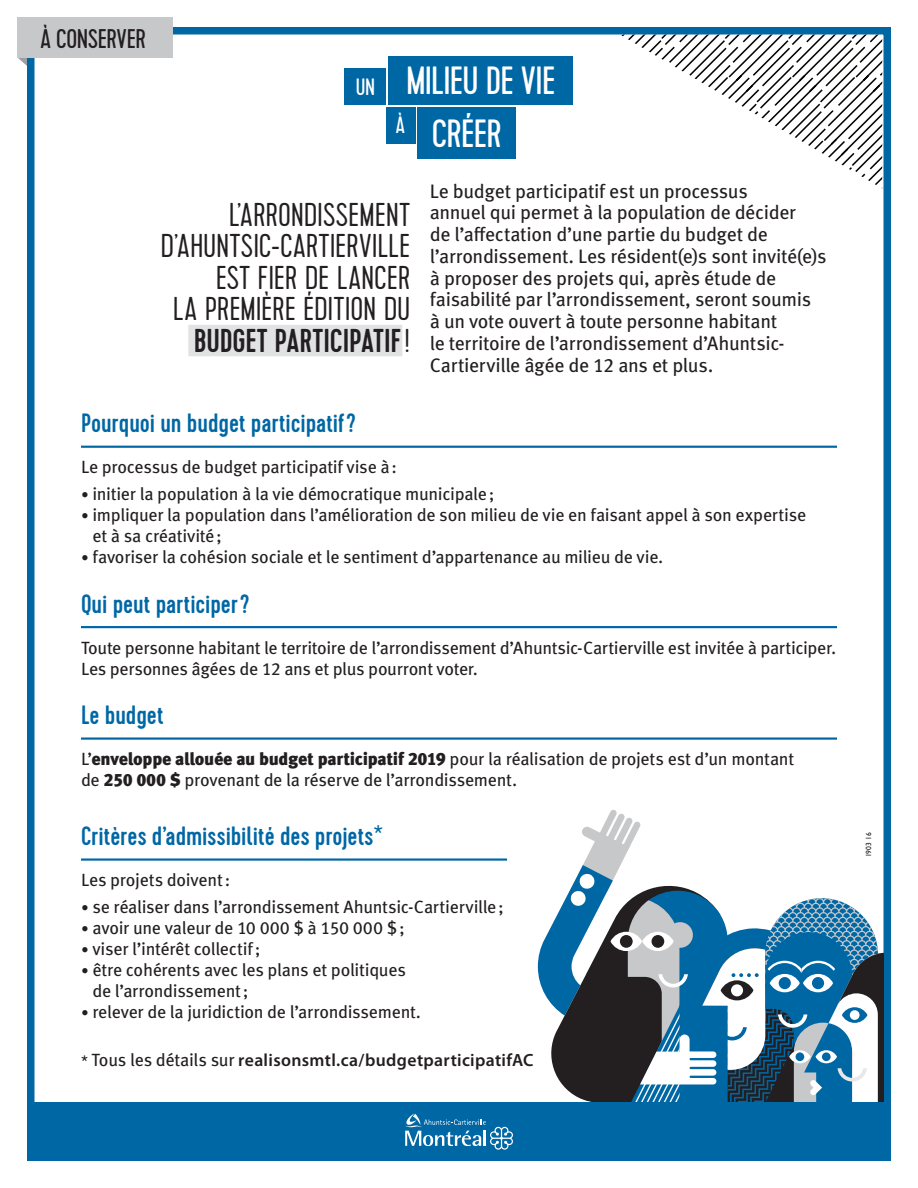
<style>
.page{position:relative;width:918px;height:1188px;background:#fff}
.page>*{position:absolute;margin:0;border:0;box-sizing:border-box;transform-origin:0 0}
.t1{font:39.3px/53.2px "Cervo";letter-spacing:-.02em;color:#fff}
.t2{font:300 33px/31.5px "Cervo";letter-spacing:-.005em;color:#231f20;text-align:right}
.t3{font:27px "Cervo";letter-spacing:-.01em;color:#231f20}
.t4{font:500 26.55px "Cervo";color:#0067a5}
.t5{font:23.55px "Cervo";color:#fff}
.t6{font:19.5px/21.8px "Meta Pro";letter-spacing:-.02em;color:#231f20}
.t7{font:17.7px/21px "Meta Pro";letter-spacing:-.015em;color:#231f20}
.t8{font:600 17.7px "Myriad Pro";letter-spacing:.02em;color:#231f20}
.t9{font:7.5px "Gill Sans";color:#231f20}
.s1{font-weight:500}
.s2{font-size:15px}
.s3{font-weight:900}
.s4{font-family:"Meta Pro";font-weight:400;font-size:15px}
.s5{font-family:"Meta Pro";font-weight:400}
</style>
<div class="page">
<div style="left:27px;top:27px;width:864px;height:1134px;border:8px solid #0067a5"></div>
<svg style="left:345px;top:68px;width:70px;height:75px"></svg>
<div style="left:388px;top:56px;width:185px;height:49px;background:#0067a5"></div>
<div style="left:417px;top:107px;width:99px;height:52px;background:#0067a5"></div>
<svg style="left:620px;top:35px;width:262px;height:154px"></svg>
<hr style="left:81px;top:446px;width:756px;height:2px;background:#0067a5">
<hr style="left:81px;top:626px;width:756px;height:2px;background:#0067a5">
<hr style="left:81px;top:737px;width:756px;height:3px;background:#0067a5">
<hr style="left:81px;top:858px;width:426px;height:3px;background:#0067a5">
<div style="left:188px;top:325px;width:214px;height:31px;background:#e1e2e4"></div>
<svg style="left:18px;top:58px;width:9px;height:8px"></svg>
<div style="left:17px;top:17px;width:156px;height:41px;background:#c7c8ca"></div>
<svg style="left:538px;top:810px;width:346px;height:292px"></svg>
<div style="left:27px;top:1102px;width:864px;height:59px;background:#0067a5"></div>
<svg style="left:405px;top:1113px;width:108px;height:37px"></svg>
<h3 class="t3" style="left:40px;top:23px;width:107px">À CONSERVER</h3>
<h3 class="t5" style="left:356px;top:73px;width:21px">UN</h3>
<h1 class="t1" style="left:432px;top:55px;width:125px;text-indent:-26px">MILIEU DE VIE<br>CRÉER</h1>
<h3 class="t5" style="left:396px;top:112px;width:11px">À</h3>
<h2 class="t2" style="left:160px;top:200px;width:251px">L’ARRONDISSEMENT<br>D’AHUNTSIC-CARTIERVILLE<br>EST FIER DE LANCER<br>LA PREMIÈRE ÉDITION DU<br><span class="s1">BUDGET PARTICIPATIF</span>!</h2>
<p class="t6" style="left:430px;top:181px;width:398px">Le budget participatif est un processus<br>annuel qui permet à la population de décider<br>de l’affectation d’une partie du budget de l’arrondissement. Les résident(e)s sont invité(e)s à proposer des projets qui, après étude de faisabilité par l’arrondissement, seront soumis<br>à un vote ouvert à toute personne habitant<br>le territoire de l’arrondissement d’Ahuntsic-Cartierville âgée de 12 ans et plus.</p>
<h3 class="t4" style="left:81px;top:407px;width:277px">Pourquoi un budget participatif?</h3>
<p class="t7" style="left:81px;top:457px;width:318px">Le processus de budget participatif vise à:</p>
<p class="t7" style="left:81px;top:484px;width:415px"><span class="s2">•</span> initier la population à la vie démocratique municipale;</p>
<p class="t7" style="left:92px;top:505px;width:715px;text-indent:-11px"><span class="s2">•</span> impliquer la population dans l’amélioration de son milieu de vie en faisant appel à son expertise et à sa créativité;</p>
<p class="t7" style="left:81px;top:547px;width:584px"><span class="s2">•</span> favoriser la cohésion sociale et le sentiment d’appartenance au milieu de vie.</p>
<h3 class="t4" style="left:81px;top:588px;width:170px">Qui peut participer?</h3>
<p class="t7" style="left:81px;top:638px;width:757px">Toute personne habitant le territoire de l’arrondissement d’Ahuntsic-Cartierville est invitée à participer.<br>Les personnes âgées de 12 ans et plus pourront voter.</p>
<h3 class="t4" style="left:81px;top:699px;width:84px">Le budget</h3>
<p class="t7" style="left:81px;top:749px;width:715px">L’<span class="s3">enveloppe allouée au budget participatif 2019</span> pour la réalisation de projets est d’un montant de <span class="s3">250 000 $</span> provenant de la réserve de l’arrondissement.</p>
<h3 class="t4" style="left:81px;top:820px;width:304px">Critères d’admissibilité des projets<sup>*</sup></h3>
<p class="t7" style="left:81px;top:870px;width:151px">Les projets doivent:</p>
<p class="t7" style="left:81px;top:897px;width:425px"><span class="s2">•</span> se réaliser dans l’arrondissement Ahuntsic-Cartierville;</p>
<p class="t7" style="left:81px;top:918px;width:325px"><span class="s2">•</span> avoir une valeur de 10 000 $ à 150 000 $;</p>
<p class="t7" style="left:81px;top:939px;width:181px"><span class="s2">•</span> viser l’intérêt collectif;</p>
<p class="t7" style="left:92px;top:960px;width:315px;text-indent:-11px"><span class="s2">•</span> être cohérents avec les plans et politiques de l’arrondissement;</p>
<p class="t7" style="left:81px;top:1002px;width:342px"><span class="s2">•</span> relever de la juridiction de l’arrondissement.</p>
<p class="t8" style="left:81px;top:1048px;width:454px"><span class="s4">*</span> <span class="s5">Tous les détails sur</span> realisonsmtl.ca/budgetparticipatifAC</p>
<p class="t9" style="left:864px;top:857px;width:26px;rotate:-90deg">1903 16</p>
</div>
